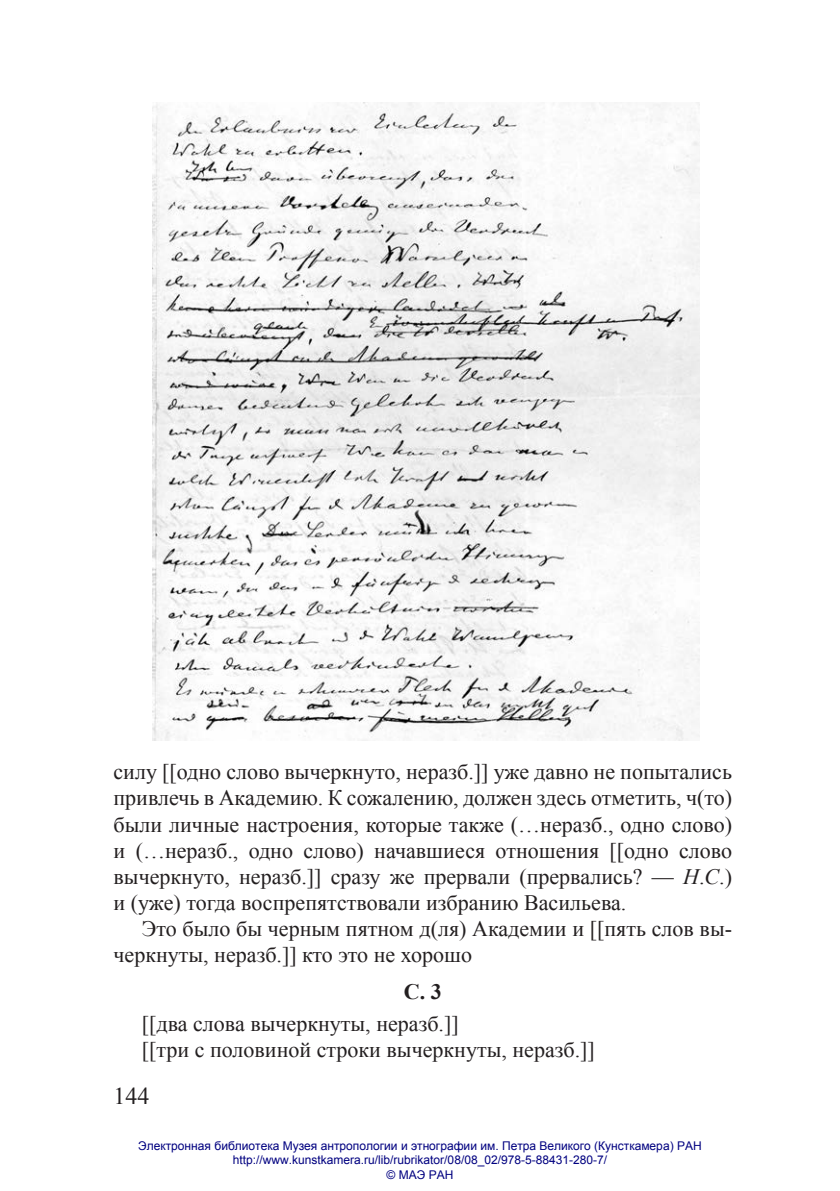
<style>
.page{position:relative;width:840px;height:1191px;background:#fff}
.page>*{position:absolute;margin:0;border:0;box-sizing:border-box;transform-origin:0 0}
.t1{font:24px "Times New Roman";color:#231f20}
.текст{font:22px/26px "Times New Roman";color:#231f20;text-align:justify}
.подзаг{font:700 22px "Times New Roman";color:#231f20}
.t2{font:12px/14.4px "Arial";color:#000080;text-align:center}
.s1{font-style:italic}
</style>
<div class="page">
<img style="left:153px;top:102px;width:545px;height:638px">
<p class="текст" style="left:113px;top:758px;width:619px">силу [[одно слово вычеркнуто, неразб.]] уже давно не попытались привлечь в Академию. К сожалению, должен здесь отметить, ч(то) были личные настроения, которые также (…неразб., одно слово) и (…неразб., одно слово) начавшиеся отношения [[одно слово вычеркнуто, неразб.]] сразу же прервали (прервались? — <span class="s1">Н</span>.<span class="s1">С</span>.) и (уже) тогда воспрепятствовали избранию Васильева.</p>
<p class="текст" style="left:113px;top:914px;width:619px;text-indent:28px">Это было бы черным пятном д(ля) Академии и [[пять слов вы&shy;черкнуты, неразб.]] кто это не хорошо</p>
<p class="подзаг" style="left:403px;top:976px;width:39px">С. 3</p>
<p class="текст" style="left:142px;top:1009px;width:318px">[[два слова вычеркнуты, неразб.]]</p>
<p class="текст" style="left:142px;top:1036px;width:454px">[[три с половиной строки вычеркнуты, неразб.]]</p>
<p class="t1" style="left:113px;top:1079px;width:37px">144</p>
<p class="t2" style="left:138px;top:1138px;width:564px">Электронная библиотека Музея антропологии и этнографии им. Петра Великого (Кунсткамера) РАН http://www.kunstkamera.ru/lib/rubrikator/08/08_02/978-5-88431-280-7/<br>© МАЭ РАН</p>
</div>
